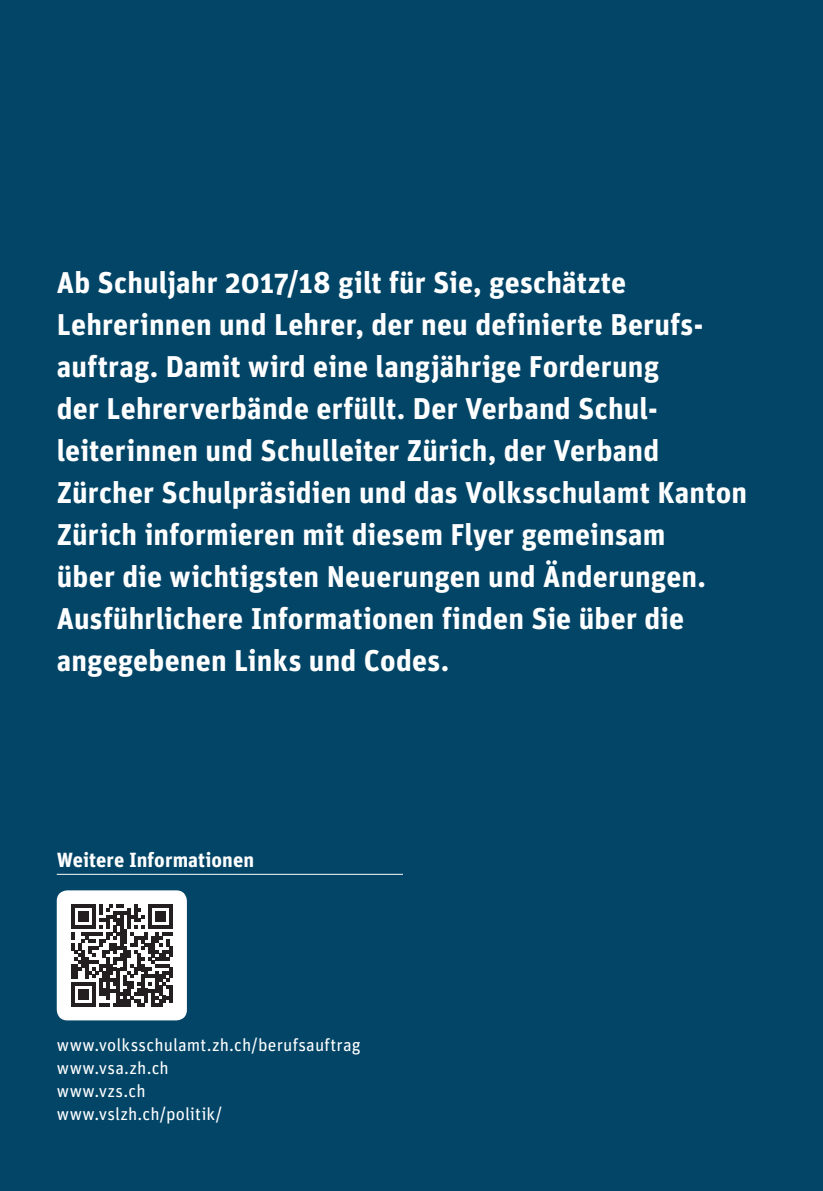
<style>
.page{position:relative;width:823px;height:1191px;background:#fff}
.page>*{position:absolute;margin:0;border:0;box-sizing:border-box;transform-origin:0 0}
.lead{font:700 30px/42px "Unit OT";letter-spacing:.005em;color:#fff}
.t1{font:700 20.4px "Unit OT";letter-spacing:.005em;color:#fff}
.t2{font:17.6px "Unit OT";letter-spacing:.01em;color:#fff}
</style>
<div class="page">
<img style="left:822px;top:0;width:1px;height:1191px">
<div style="left:0;top:0;width:822px;height:1191px;background:#024567"></div>
<hr style="left:57px;top:874px;width:346px;height:1px;background:#fff">
<div style="left:57px;top:890px;width:130px;height:130px;background:#fff;border-radius:11px"></div>
<svg style="left:71px;top:904px;width:102px;height:102px"></svg>
<hr style="left:169px;top:946px;width:4px;height:11px;background:#231f20">
<hr style="left:169px;top:967px;width:4px;height:11px;background:#231f20">
<hr style="left:169px;top:985px;width:4px;height:17px;background:#231f20">
<p class="lead" style="left:57px;top:261px;width:691px">Ab Schuljahr 2017/18 gilt für Sie, geschätzte Lehrerinnen und Lehrer, der neu definierte Berufs&shy;auftrag. Damit wird eine langjährige Forderung<br>der Lehrerverbände erfüllt. Der Verband Schul&shy;leiterinnen und Schulleiter Zürich, der Verband Zürcher Schulpräsidien und das Volksschulamt Kanton Zürich informieren mit diesem Flyer gemeinsam<br>über die wichtigsten Neuerungen und Änderungen.<br>Ausführlichere Informationen finden Sie über die angegebenen Links und Codes.</p>
<p class="t1" style="left:57px;top:846px;width:199px">Weitere Informationen</p>
<p class="t2" style="left:57px;top:1034px;width:305px">www.volksschulamt.zh.ch/berufsauftrag</p>
<p class="t2" style="left:57px;top:1057px;width:113px">www.vsa.zh.ch</p>
<p class="t2" style="left:57px;top:1080px;width:90px">www.vzs.ch</p>
<p class="t2" style="left:57px;top:1103px;width:167px">www.vslzh.ch/politik/</p>
</div>
